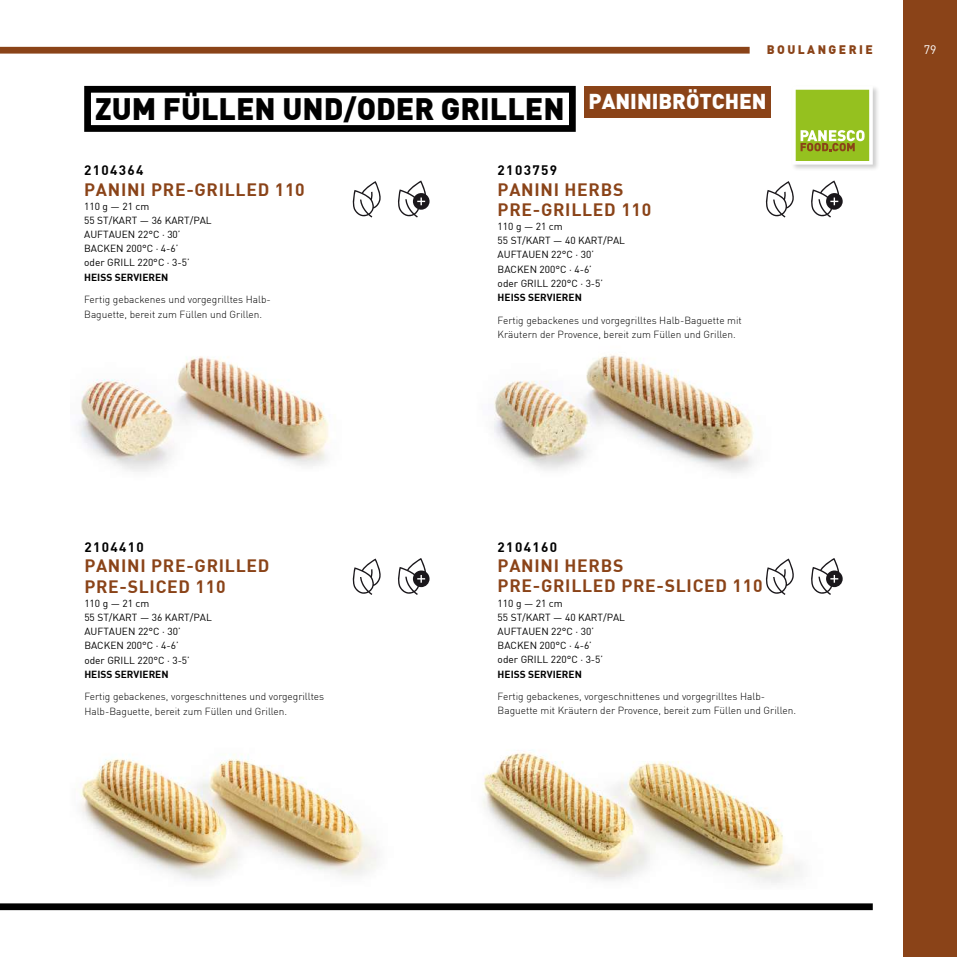
<style>
.page{position:relative;width:957px;height:957px;background:#fff}
.page>*{position:absolute;margin:0;border:0;box-sizing:border-box;transform-origin:0 0}
.t1{font:900 30.3px "DIN";color:#000}
.t2{font:700 17.55px/20.2px "DIN";letter-spacing:.04em;color:#8a4318}
.t3{font:700 13.5px "DIN";letter-spacing:.1em;color:#000}
.t4{font:900 12.15px "DIN";letter-spacing:.2em;color:#8a4318}
.t5{font:12.15px "DIN";color:#fff}
.t6{font:300 10.2px/14.1px "DIN";color:#000}
.t7{font:10.2px/14.2px "DIN";color:#000}
.t8{font:700 10.2px "DIN";color:#000}
</style>
<div class="page">
<div style="left:790px;top:85px;width:90px;height:87px;background:#000;opacity:.2"></div>
<svg style="left:792px;top:86px;width:81px;height:79px"></svg>
<div style="left:903px;top:0;width:54px;height:957px;background:#8a4318"></div>
<div style="left:0;top:47px;width:749px;height:7px;background:#8a4318"></div>
<div style="left:0;top:903px;width:873px;height:7px;background:#000"></div>
<svg style="left:352px;top:181px;width:29px;height:36px"></svg>
<svg style="left:398px;top:180px;width:31px;height:37px"></svg>
<svg style="left:765px;top:181px;width:29px;height:36px"></svg>
<svg style="left:811px;top:180px;width:31px;height:37px"></svg>
<svg style="left:352px;top:558px;width:29px;height:37px"></svg>
<svg style="left:398px;top:558px;width:31px;height:37px"></svg>
<svg style="left:765px;top:558px;width:29px;height:37px"></svg>
<svg style="left:811px;top:558px;width:31px;height:37px"></svg>
<img style="left:78px;top:356px;width:252px;height:116px">
<img style="left:80px;top:754px;width:297px;height:126px">
<img style="left:483px;top:750px;width:317px;height:133px">
<img style="left:494px;top:354px;width:260px;height:119px">
<div style="left:84px;top:86px;width:492px;height:46px;border:7px solid #000"></div>
<div style="left:584px;top:86px;width:187px;height:31px;background:#8a4318"></div>
<p class="t4" style="left:767px;top:43px;width:107px">BOULANGERIE</p>
<p class="t5" style="left:924px;top:44px;width:14px">79</p>
<h1 class="t1" style="left:95px;top:93px;width:673px">ZUM FÜLLEN UND/ODER GRILLEN <sup>PANINIBRÖTCHEN</sup></h1>
<h3 class="t3" style="left:84px;top:164px;width:61px">2104364</h3>
<h2 class="t2" style="left:84px;top:180px;width:222px">PANINI PRE-GRILLED 110</h2>
<p class="t7" style="left:84px;top:200px;width:129px">110 g — 21 cm<br>55 ST/KART — 36 KART/PAL<br>AUFTAUEN 22°C · 30’<br>BACKEN 200°C · 4-6’<br>oder GRILL 220°C · 3-5’</p>
<p class="t8" style="left:84px;top:272px;width:86px">HEISS SERVIEREN</p>
<p class="t6" style="left:84px;top:292px;width:188px">Fertig gebackenes und vorgegrilltes Halb-<br>Baguette, bereit zum Füllen und Grillen.</p>
<h3 class="t3" style="left:84px;top:541px;width:61px">2104410</h3>
<h2 class="t2" style="left:84px;top:557px;width:187px">PANINI PRE-GRILLED<br>PRE-SLICED 110</h2>
<p class="t7" style="left:84px;top:597px;width:129px">110 g — 21 cm<br>55 ST/KART — 36 KART/PAL<br>AUFTAUEN 22°C · 30’<br>BACKEN 200°C · 4-6’<br>oder GRILL 220°C · 3-5’</p>
<p class="t8" style="left:84px;top:669px;width:86px">HEISS SERVIEREN</p>
<p class="t6" style="left:84px;top:689px;width:241px">Fertig gebackenes, vorgeschnittenes und vorgegrilltes<br>Halb-Baguette, bereit zum Füllen und Grillen.</p>
<h3 class="t3" style="left:497px;top:164px;width:61px">2103759</h3>
<h2 class="t2" style="left:497px;top:180px;width:155px">PANINI HERBS<br>PRE-GRILLED 110</h2>
<p class="t7" style="left:497px;top:220px;width:129px">110 g — 21 cm<br>55 ST/KART — 40 KART/PAL<br>AUFTAUEN 22°C · 30’<br>BACKEN 200°C · 4-6’<br>oder GRILL 220°C · 3-5’</p>
<p class="t8" style="left:497px;top:292px;width:86px">HEISS SERVIEREN</p>
<p class="t6" style="left:497px;top:313px;width:246px">Fertig gebackenes und vorgegrilltes Halb-Baguette mit<br>Kräutern der Provence, bereit zum Füllen und Grillen.</p>
<h3 class="t3" style="left:497px;top:540px;width:61px">2104160</h3>
<h2 class="t2" style="left:497px;top:556px;width:266px">PANINI HERBS<br>PRE-GRILLED PRE-SLICED 110</h2>
<p class="t7" style="left:497px;top:596px;width:129px">110 g — 21 cm<br>55 ST/KART — 40 KART/PAL<br>AUFTAUEN 22°C · 30’<br>BACKEN 200°C · 4-6’<br>oder GRILL 220°C · 3-5’</p>
<p class="t8" style="left:497px;top:669px;width:86px">HEISS SERVIEREN</p>
<p class="t6" style="left:497px;top:689px;width:300px">Fertig gebackenes, vorgeschnittenes und vorgegrilltes Halb-<br>Baguette mit Kräutern der Provence, bereit zum Füllen und Grillen.</p>
</div>
